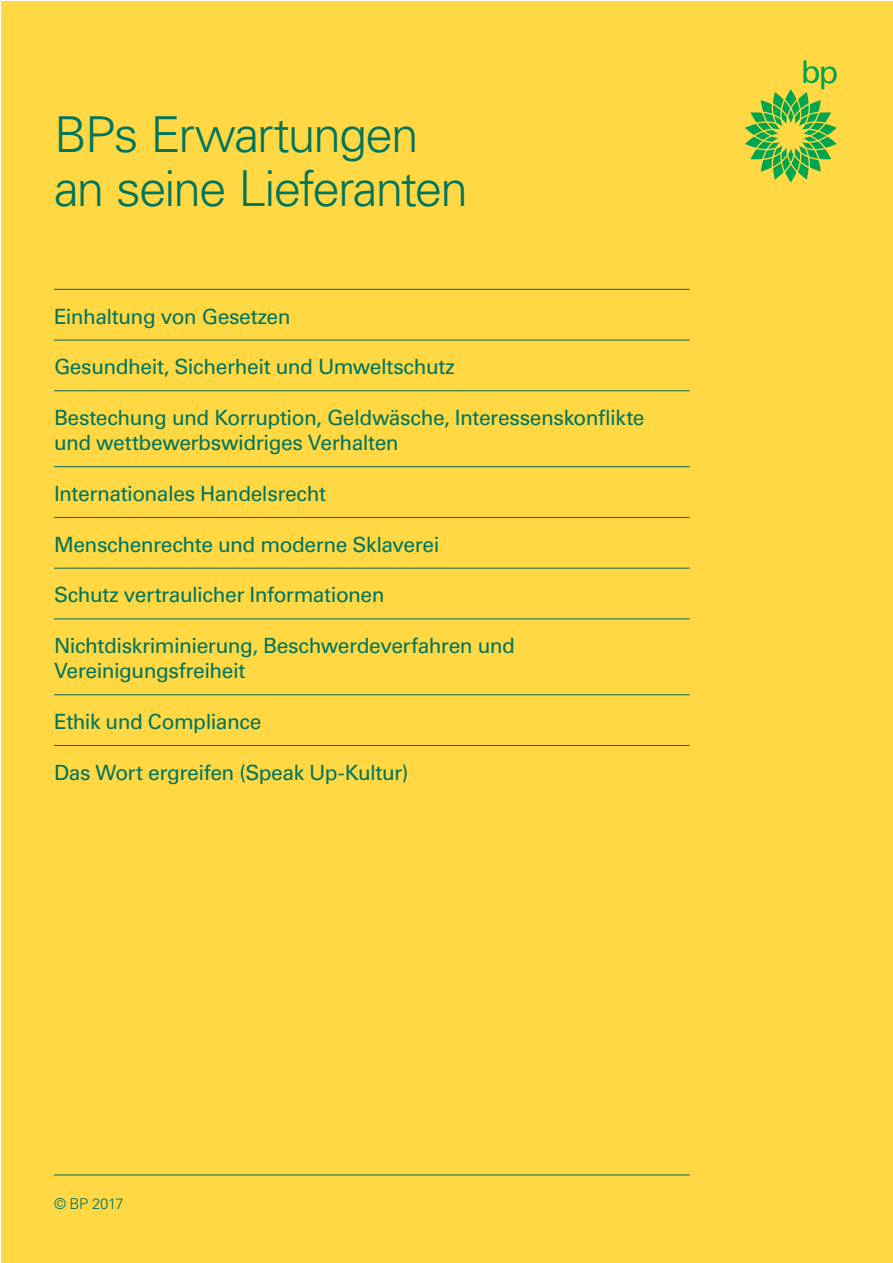
<style>
.page{position:relative;width:893px;height:1263px;background:#fff}
.page>*{position:absolute;margin:0;border:0;box-sizing:border-box;transform-origin:0 0}
.t1{font:300 49.5px/54px "Univers GT";letter-spacing:-.04em;color:#00755e}
.t2{font:21px/25.2px "Univers GT";letter-spacing:-.025em;color:#00755e}
.t3{font:300 15px "Univers GT";letter-spacing:-.025em;color:#00755e}
</style>
<div class="page">
<div style="left:1px;top:1px;width:892px;height:1262px;background:#ffd843"></div>
<svg style="left:745px;top:60px;width:92px;height:122px"></svg>
<hr style="left:54px;top:289px;width:636px;height:1px;background:#056856">
<hr style="left:54px;top:340px;width:636px;height:1px;background:#056856">
<hr style="left:54px;top:390px;width:636px;height:1px;background:#056856">
<hr style="left:54px;top:466px;width:636px;height:1px;background:#056856">
<hr style="left:54px;top:517px;width:636px;height:1px;background:#056856">
<hr style="left:54px;top:568px;width:636px;height:1px;background:#056856">
<hr style="left:54px;top:619px;width:636px;height:1px;background:#056856">
<hr style="left:54px;top:694px;width:636px;height:1px;background:#056856">
<hr style="left:54px;top:745px;width:636px;height:1px;background:#056856">
<hr style="left:54px;top:1175px;width:636px;height:1px;background:#056856">
<h1 class="t1" style="left:54px;top:107px;width:415px">BPs Erwartungen an seine Lieferanten</h1>
<p class="t2" style="left:54px;top:304px;width:238px">Einhaltung von Gesetzen</p>
<p class="t2" style="left:54px;top:354px;width:402px">Gesundheit, Sicherheit und Umweltschutz</p>
<p class="t2" style="left:54px;top:405px;width:592px">Bestechung und Korruption, Geldwäsche, Interessenskonflikte und wettbewerbswidriges Verhalten</p>
<p class="t2" style="left:54px;top:481px;width:274px">Internationales Handelsrecht</p>
<p class="t2" style="left:54px;top:532px;width:387px">Menschenrechte und moderne Sklaverei</p>
<p class="t2" style="left:54px;top:582px;width:332px">Schutz vertraulicher Informationen</p>
<p class="t2" style="left:54px;top:633px;width:462px">Nichtdiskriminierung, Beschwerdeverfahren und<br>Vereinigungsfreiheit</p>
<p class="t2" style="left:54px;top:709px;width:209px">Ethik und Compliance</p>
<p class="t2" style="left:54px;top:760px;width:356px">Das Wort ergreifen (Speak Up-Kultur)</p>
<p class="t3" style="left:54px;top:1195px;width:71px">© BP 2017</p>
</div>
